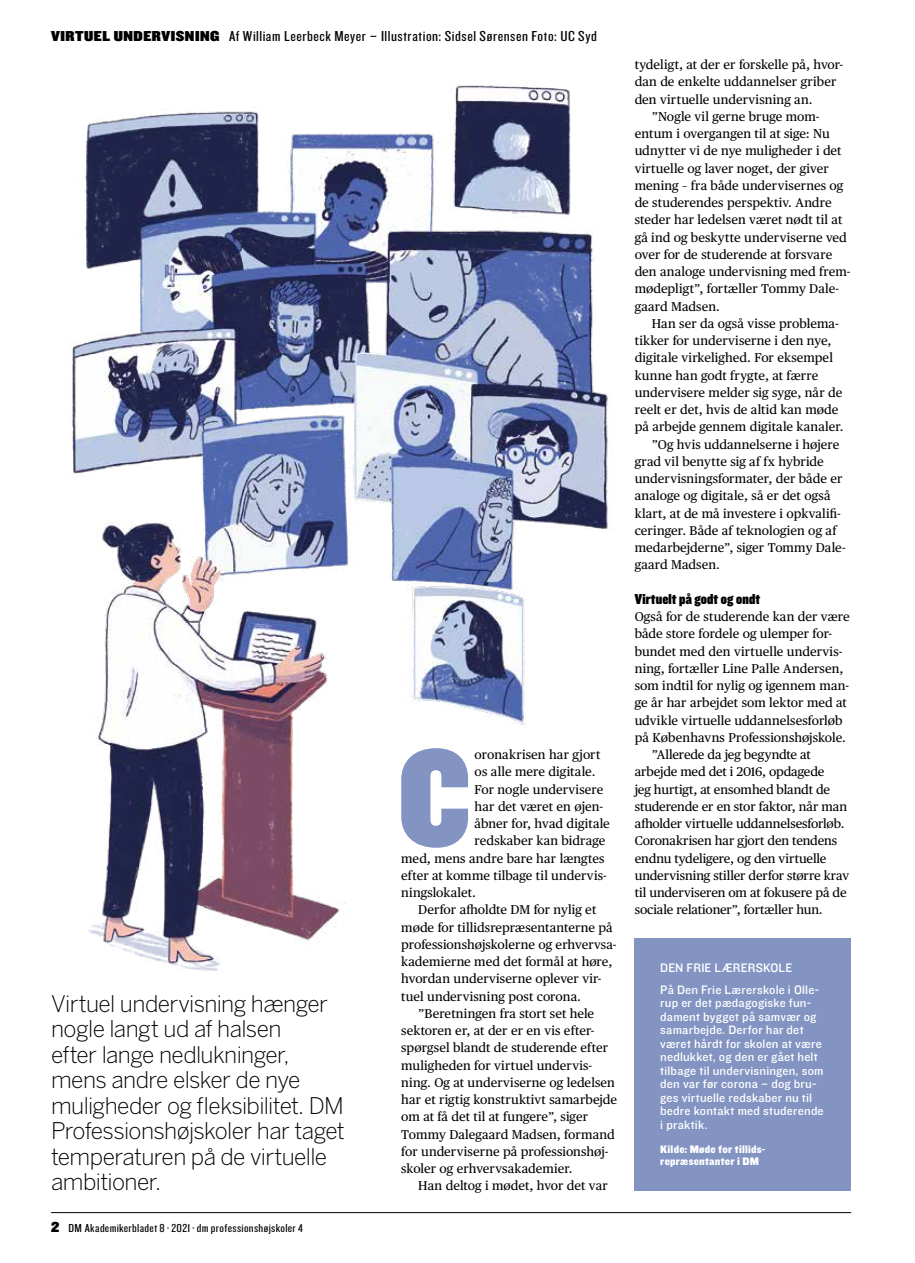
<style>
.page{position:relative;width:915px;height:1263px;background:#fff}
.page>*{position:absolute;margin:0;border:0;box-sizing:border-box;transform-origin:0 0}
.t1{font:142.2px "Knockout 90 Ultmt Welterwt";color:#8394c3}
.t2{font:300 22.8px/25.5px "Benton Sans";letter-spacing:-.025em;color:#000}
.t3{font:15px "Knockout 28 Junior Feathrwt";letter-spacing:.03em;color:#000;scale:1.2 1}
.t4{font:15px "Knockout 90 Ultmt Welterwt";letter-spacing:.01em;color:#000}
.t5{font:12.75px "Publico Text";letter-spacing:.005em;color:#000}
.t6{font:12.75px/13.5px "Knockout 31 Junior Middlewt";letter-spacing:.015em;color:#fff}
.t7{font:12.75px "Publico Text";letter-spacing:-.015em;color:#000}
.t8{font:12px "Knockout 28 Junior Feathrwt";letter-spacing:.02em;color:#000;scale:1.2 1}
.t9{font:11.25px/12px "Knockout 71 Full Middlewt";letter-spacing:.02em;color:#fff}
.s1{font-family:"Knockout 90 Ultmt Welterwt"}
.s2{font-family:"Knockout 90 Ultmt Welterwt";font-size:15px}
</style>
<div class="page">
<img style="left:72px;top:85px;width:540px;height:886px">
<div style="left:634px;top:938px;width:216px;height:252px;background:#8394c3"></div>
<hr style="left:51px;top:1212px;width:799px;height:1px;background:#000">
<p class="t3" style="left:51px;top:27px;width:456px"><span class="s1">VIRTUEL UNDERVISNING</span> Af William Leerbeck Meyer – Illustration: Sidsel Sørensen Foto: UC Syd</p>
<h2 class="t2" style="left:51px;top:990px;width:295px">Virtuel undervisning hænger nogle langt ud af halsen<br>efter lange nedlukninger, mens andre elsker de nye muligheder og fleksibilitet. DM<br>Professionshøjskoler har taget temperaturen på de virtuelle ambitioner.</h2>
<p class="t8" style="left:51px;top:1220px;width:211px"><span class="s2">2</span> DM Akademikerbladet 8 · 2021 · dm professionshøjskoler 4</p>
<h1 class="t1" style="left:398px;top:701px;width:73px">C</h1>
<p class="t5" style="left:474px;top:745px;width:127px">oronakrisen har gjort</p>
<p class="t5" style="left:474px;top:762px;width:122px">os alle mere digitale.</p>
<p class="t5" style="left:474px;top:779px;width:130px">For nogle undervisere</p>
<p class="t5" style="left:474px;top:797px;width:130px">har det været en øjen-</p>
<p class="t5" style="left:474px;top:814px;width:137px">åbner for, hvad digitale</p>
<p class="t5" style="left:474px;top:831px;width:132px">redskaber kan bidrage</p>
<p class="t5" style="left:401px;top:848px;width:205px">med, mens andre bare har længtes</p>
<p class="t5" style="left:401px;top:866px;width:207px">efter at komme tilbage til undervis-</p>
<p class="t5" style="left:401px;top:883px;width:76px">ningslokalet.</p>
<p class="t5" style="left:418px;top:900px;width:179px">Derfor afholdte DM for nylig et</p>
<p class="t5" style="left:401px;top:917px;width:213px">møde for tillidsrepræsentanterne på</p>
<p class="t5" style="left:401px;top:935px;width:217px">professionshøjskolerne og erhvervsa-</p>
<p class="t5" style="left:401px;top:952px;width:212px">kademierne med det formål at høre,</p>
<p class="t5" style="left:401px;top:969px;width:202px">hvordan underviserne oplever vir-</p>
<p class="t5" style="left:401px;top:986px;width:181px">tuel undervisning post corona.</p>
<p class="t5" style="left:418px;top:1004px;width:177px">”Beretningen fra stort set hele</p>
<p class="t5" style="left:401px;top:1021px;width:194px">sektoren er, at der er en vis efter-</p>
<p class="t5" style="left:401px;top:1038px;width:208px">spørgsel blandt de studerende efter</p>
<p class="t5" style="left:401px;top:1055px;width:192px">muligheden for virtuel undervis-</p>
<p class="t5" style="left:401px;top:1073px;width:215px">ning. Og at underviserne og ledelsen</p>
<p class="t5" style="left:401px;top:1090px;width:217px">har et rigtig konstruktivt samarbejde</p>
<p class="t5" style="left:401px;top:1107px;width:188px">om at få det til at fungere”, siger</p>
<p class="t5" style="left:401px;top:1124px;width:215px">Tommy Dalegaard Madsen, formand</p>
<p class="t5" style="left:401px;top:1142px;width:209px">for underviserne på professionshøj-</p>
<p class="t5" style="left:401px;top:1159px;width:173px">skoler og erhvervsakademier.</p>
<p class="t5" style="left:418px;top:1176px;width:191px">Han deltog i mødet, hvor det var</p>
<p class="t5" style="left:634px;top:55px;width:210px">tydeligt, at der er forskelle på, hvor-</p>
<p class="t5" style="left:634px;top:72px;width:203px">dan de enkelte uddannelser griber</p>
<p class="t5" style="left:634px;top:89px;width:179px">den virtuelle undervisning an.</p>
<p class="t5" style="left:651px;top:107px;width:169px">”Nogle vil gerne bruge mom-</p>
<p class="t5" style="left:634px;top:124px;width:196px">entum i overgangen til at sige: Nu</p>
<p class="t5" style="left:634px;top:141px;width:208px">udnytter vi de nye muligheder i det</p>
<p class="t5" style="left:634px;top:158px;width:195px">virtuelle og laver noget, der giver</p>
<p class="t5" style="left:634px;top:176px;width:210px">mening – fra både undervisernes og</p>
<p class="t5" style="left:634px;top:193px;width:198px">de studerendes perspektiv. Andre</p>
<p class="t5" style="left:634px;top:210px;width:209px">steder har ledelsen været nødt til at</p>
<p class="t5" style="left:634px;top:227px;width:213px">gå ind og beskytte underviserne ved</p>
<p class="t5" style="left:634px;top:245px;width:199px">over for de studerende at forsvare</p>
<p class="t5" style="left:634px;top:262px;width:217px">den analoge undervisning med frem-</p>
<p class="t5" style="left:634px;top:279px;width:206px">mødepligt”, fortæller Tommy Dale-</p>
<p class="t5" style="left:634px;top:296px;width:87px">gaard Madsen.</p>
<p class="t5" style="left:651px;top:314px;width:188px">Han ser da også visse problema-</p>
<p class="t5" style="left:634px;top:331px;width:198px">tikker for underviserne i den nye,</p>
<p class="t5" style="left:634px;top:348px;width:200px">digitale virkelighed. For eksempel</p>
<p class="t5" style="left:634px;top:365px;width:185px">kunne han godt frygte, at færre</p>
<p class="t5" style="left:634px;top:383px;width:209px">undervisere melder sig syge, når de</p>
<p class="t5" style="left:634px;top:400px;width:205px">reelt er det, hvis de altid kan møde</p>
<p class="t5" style="left:634px;top:417px;width:210px">på arbejde gennem digitale kanaler.</p>
<p class="t5" style="left:651px;top:434px;width:189px">”Og hvis uddannelserne i højere</p>
<p class="t5" style="left:634px;top:452px;width:190px">grad vil benytte sig af fx hybride</p>
<p class="t5" style="left:634px;top:469px;width:209px">undervisningsformater, der både er</p>
<p class="t5" style="left:634px;top:486px;width:197px">analoge og digitale, så er det også</p>
<p class="t5" style="left:634px;top:503px;width:207px">klart, at de må investere i opkvalifi-</p>
<p class="t5" style="left:634px;top:521px;width:203px">ceringer. Både af teknologien og af</p>
<p class="t5" style="left:634px;top:538px;width:212px">medarbejderne”, siger Tommy Dale-</p>
<p class="t5" style="left:634px;top:555px;width:87px">gaard Madsen.</p>
<p class="t4" style="left:634px;top:589px;width:127px">Virtuelt på godt og ondt</p>
<p class="t5" style="left:634px;top:607px;width:216px">Også for de studerende kan der være</p>
<p class="t5" style="left:634px;top:624px;width:199px">både store fordele og ulemper for-</p>
<p class="t5" style="left:634px;top:641px;width:209px">bundet med den virtuelle undervis-</p>
<p class="t5" style="left:634px;top:659px;width:210px">ning, fortæller Line Palle Andersen,</p>
<p class="t5" style="left:634px;top:676px;width:216px">som indtil for nylig og igennem man-</p>
<p class="t5" style="left:634px;top:693px;width:213px">ge år har arbejdet som lektor med at</p>
<p class="t5" style="left:634px;top:710px;width:209px">udvikle virtuelle uddannelsesforløb</p>
<p class="t5" style="left:634px;top:728px;width:213px">på Københavns Professionshøjskole.</p>
<p class="t5" style="left:651px;top:745px;width:160px">”Allerede da jeg begyndte at</p>
<p class="t7" style="left:634px;top:762px;width:191px">arbejde med det i 2016, opdagede</p>
<p class="t5" style="left:634px;top:779px;width:197px">jeg hurtigt, at ensomhed blandt de</p>
<p class="t5" style="left:634px;top:797px;width:214px">studerende er en stor faktor, når man</p>
<p class="t5" style="left:634px;top:814px;width:211px">afholder virtuelle uddannelsesforløb.</p>
<p class="t5" style="left:634px;top:831px;width:204px">Coronakrisen har gjort den tendens</p>
<p class="t5" style="left:634px;top:848px;width:193px">endnu tydeligere, og den virtuelle</p>
<p class="t5" style="left:634px;top:866px;width:216px">undervisning stiller derfor større krav</p>
<p class="t5" style="left:634px;top:883px;width:213px">til underviseren om at fokusere på de</p>
<p class="t5" style="left:634px;top:900px;width:189px">sociale relationer”, fortæller hun.</p>
<p class="t6" style="left:660px;top:956px;width:160px;line-height:22px">DEN FRIE LÆRERSKOLE<br>På Den Frie Lærerskole i Olle-</p>
<p class="t6" style="left:660px;top:996px;width:165px">rup er det pædagogiske fun&shy;dament bygget på samvær og samarbejde. Derfor har det været hårdt for skolen at være nedlukket, og den er gået helt tilbage til undervisningen, som den var før corona – dog bru&shy;ges virtuelle redskaber nu til bedre kontakt med studerende i praktik.</p>
<p class="t9" style="left:660px;top:1143px;width:107px">Kilde: Møde for tillids&shy;repræsentanter i DM</p>
</div>
